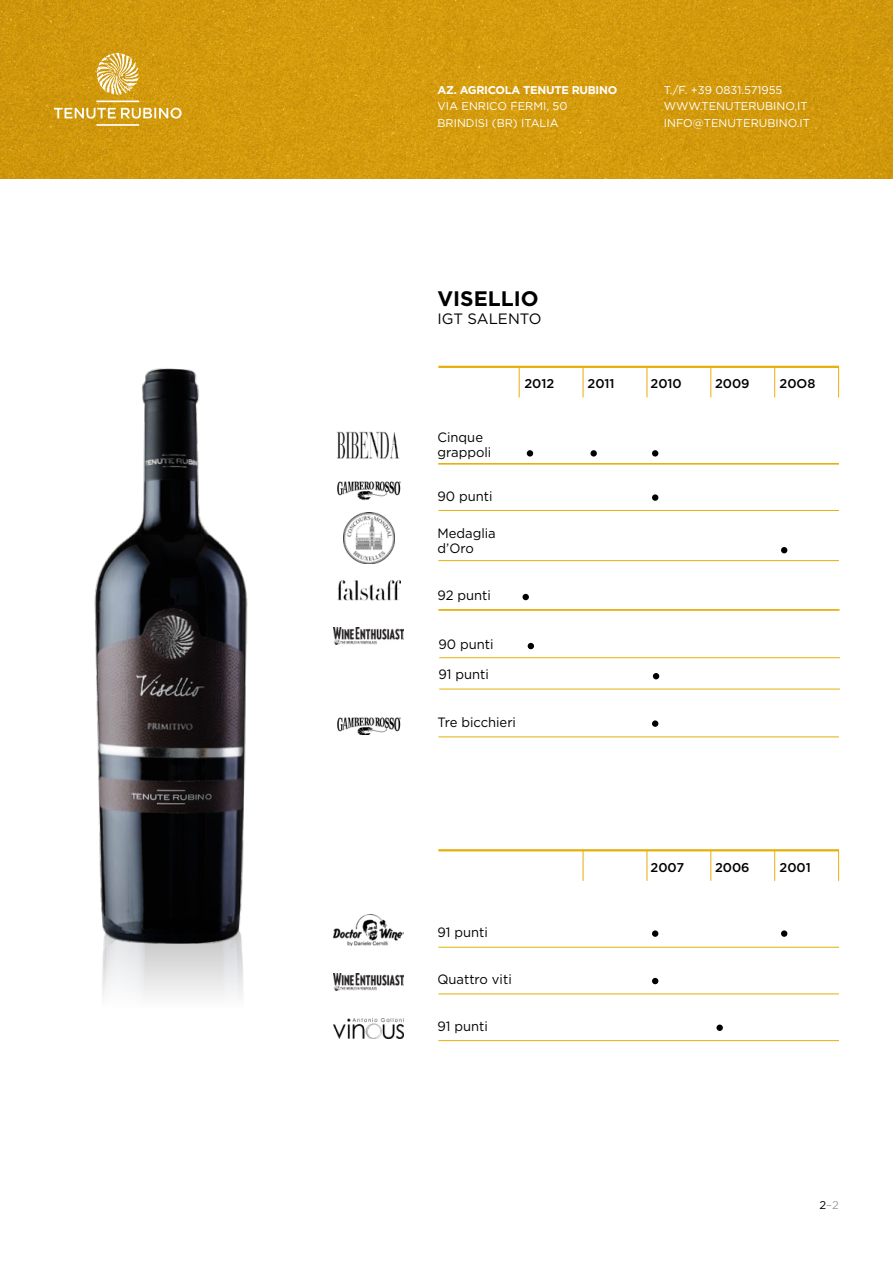
<style>
.page{position:relative;width:893px;height:1263px;background:#fff}
.page>*{position:absolute;margin:0;border:0;box-sizing:border-box;transform-origin:0 0}
.t1{font:700 21px "Gotham";color:#000}
.t2{font:15px "Gotham";color:#000}
.t3{font:13.5px/15px "Gotham";color:#000}
.t4{font:500 12.75px "Gotham";color:#000}
.t5{font:11.25px/16.5px "Gotham";color:#fff}
.t6{font:700 11.25px "Gotham";letter-spacing:-.025em;color:#fff}
.t7{font:11.25px "Gotham";color:#9d9d9c}
.s1{color:#000}
</style>
<div class="page">
<img style="left:0;top:0;width:893px;height:179px">
<svg style="left:54px;top:53px;width:128px;height:73px;background:#d7a72e"></svg>
<hr style="left:438px;top:849px;width:401px;height:2px;background:#e6af0c">
<hr style="left:438px;top:947px;width:401px;height:1px;background:#e6af0c">
<div style="left:652px;top:930px;width:6px;height:7px;background:#000;border-radius:50%"></div>
<div style="left:781px;top:930px;width:6px;height:7px;background:#000;border-radius:50%"></div>
<img style="left:334px;top:914px;width:70px;height:31px">
<hr style="left:647px;top:850px;width:1px;height:31px;background:#e6af0c">
<hr style="left:583px;top:850px;width:1px;height:31px;background:#e6af0c">
<hr style="left:710px;top:850px;width:1px;height:31px;background:#e6af0c">
<hr style="left:774px;top:850px;width:1px;height:31px;background:#e6af0c">
<hr style="left:838px;top:850px;width:1px;height:31px;background:#e6af0c">
<img style="left:102px;top:943px;width:141px;height:53px">
<img style="left:94px;top:368px;width:154px;height:575px">
<hr style="left:438px;top:993px;width:401px;height:1px;background:#e6af0c">
<hr style="left:438px;top:1040px;width:401px;height:1px;background:#e6af0c">
<svg style="left:652px;top:978px;width:6px;height:6px"></svg>
<div style="left:716px;top:1024px;width:7px;height:7px;background:#000;border-radius:50%"></div>
<img style="left:334px;top:973px;width:70px;height:18px">
<img style="left:334px;top:1019px;width:70px;height:19px">
<hr style="left:438px;top:560px;width:401px;height:1px;background:#e6af0c">
<hr style="left:438px;top:510px;width:401px;height:1px;background:#e6af0c">
<hr style="left:438px;top:366px;width:401px;height:2px;background:#e6af0c">
<hr style="left:438px;top:609px;width:401px;height:1px;background:#e6af0c">
<hr style="left:438px;top:463px;width:401px;height:1px;background:#e6af0c">
<div style="left:522px;top:594px;width:7px;height:6px;background:#000;border-radius:50%"></div>
<div style="left:652px;top:494px;width:6px;height:7px;background:#000;border-radius:50%"></div>
<div style="left:527px;top:450px;width:6px;height:7px;background:#000;border-radius:50%"></div>
<div style="left:590px;top:450px;width:7px;height:7px;background:#000;border-radius:50%"></div>
<div style="left:652px;top:450px;width:6px;height:7px;background:#000;border-radius:50%"></div>
<svg style="left:781px;top:547px;width:6px;height:6px"></svg>
<hr style="left:647px;top:367px;width:1px;height:30px;background:#e6af0c">
<hr style="left:583px;top:367px;width:1px;height:30px;background:#e6af0c">
<hr style="left:519px;top:367px;width:1px;height:30px;background:#e6af0c">
<hr style="left:710px;top:367px;width:1px;height:30px;background:#e6af0c">
<hr style="left:774px;top:367px;width:1px;height:30px;background:#e6af0c">
<hr style="left:838px;top:367px;width:1px;height:30px;background:#e6af0c">
<img style="left:334px;top:627px;width:70px;height:18px">
<img style="left:337px;top:580px;width:64px;height:21px">
<img style="left:337px;top:431px;width:63px;height:27px">
<img style="left:337px;top:481px;width:64px;height:19px">
<img style="left:343px;top:513px;width:51px;height:50px">
<hr style="left:438px;top:736px;width:401px;height:1px;background:#e6af0c">
<div style="left:652px;top:720px;width:6px;height:7px;background:#000;border-radius:50%"></div>
<img style="left:337px;top:717px;width:64px;height:18px">
<hr style="left:439px;top:657px;width:401px;height:1px;background:#e6af0c">
<hr style="left:439px;top:689px;width:401px;height:1px;background:#e6af0c">
<hr style="left:439px;top:609px;width:401px;height:1px;background:#e6af0c">
<svg style="left:528px;top:643px;width:6px;height:6px"></svg>
<svg style="left:653px;top:673px;width:6px;height:6px"></svg>
<p class="t6" style="left:437px;top:82px;width:181px">AZ. AGRICOLA TENUTE RUBINO</p>
<p class="t5" style="left:437px;top:98px;width:132px">VIA ENRICO FERMI, 50<br>BRINDISI (BR) ITALIA</p>
<p class="t5" style="left:664px;top:81px;width:148px">T./F. +39 0831.571955<br>WWW.TENUTERUBINO.IT<br>INFO@TENUTERUBINO.IT</p>
<h1 class="t1" style="left:437px;top:285px;width:103px">VISELLIO</h1>
<h2 class="t2" style="left:437px;top:309px;width:106px">IGT SALENTO</h2>
<p class="t4" style="left:524px;top:376px;width:31px">2012</p>
<p class="t4" style="left:587px;top:376px;width:29px">2011</p>
<p class="t4" style="left:650px;top:376px;width:33px">2010</p>
<p class="t4" style="left:715px;top:376px;width:36px">2009</p>
<p class="t4" style="left:779px;top:376px;width:37px">20O8</p>
<p class="t3" style="left:437px;top:429px;width:55px">Cinque grappoli</p>
<p class="t3" style="left:437px;top:488px;width:57px">90 punti</p>
<p class="t3" style="left:437px;top:526px;width:60px">Medaglia d’Oro</p>
<p class="t3" style="left:437px;top:588px;width:55px">92 punti</p>
<p class="t3" style="left:438px;top:637px;width:57px">90 punti</p>
<p class="t3" style="left:438px;top:667px;width:52px">91 punti</p>
<p class="t3" style="left:437px;top:714px;width:80px">Tre bicchieri</p>
<p class="t3" style="left:437px;top:924px;width:52px">91 punti</p>
<p class="t3" style="left:437px;top:972px;width:76px">Quattro viti</p>
<p class="t3" style="left:437px;top:1018px;width:52px">91 punti</p>
<p class="t4" style="left:650px;top:859px;width:35px">2007</p>
<p class="t4" style="left:715px;top:859px;width:36px">2006</p>
<p class="t4" style="left:779px;top:859px;width:33px">2001</p>
<p class="t7" style="left:819px;top:1198px;width:21px"><span class="s1">2</span>–2</p>
</div>
